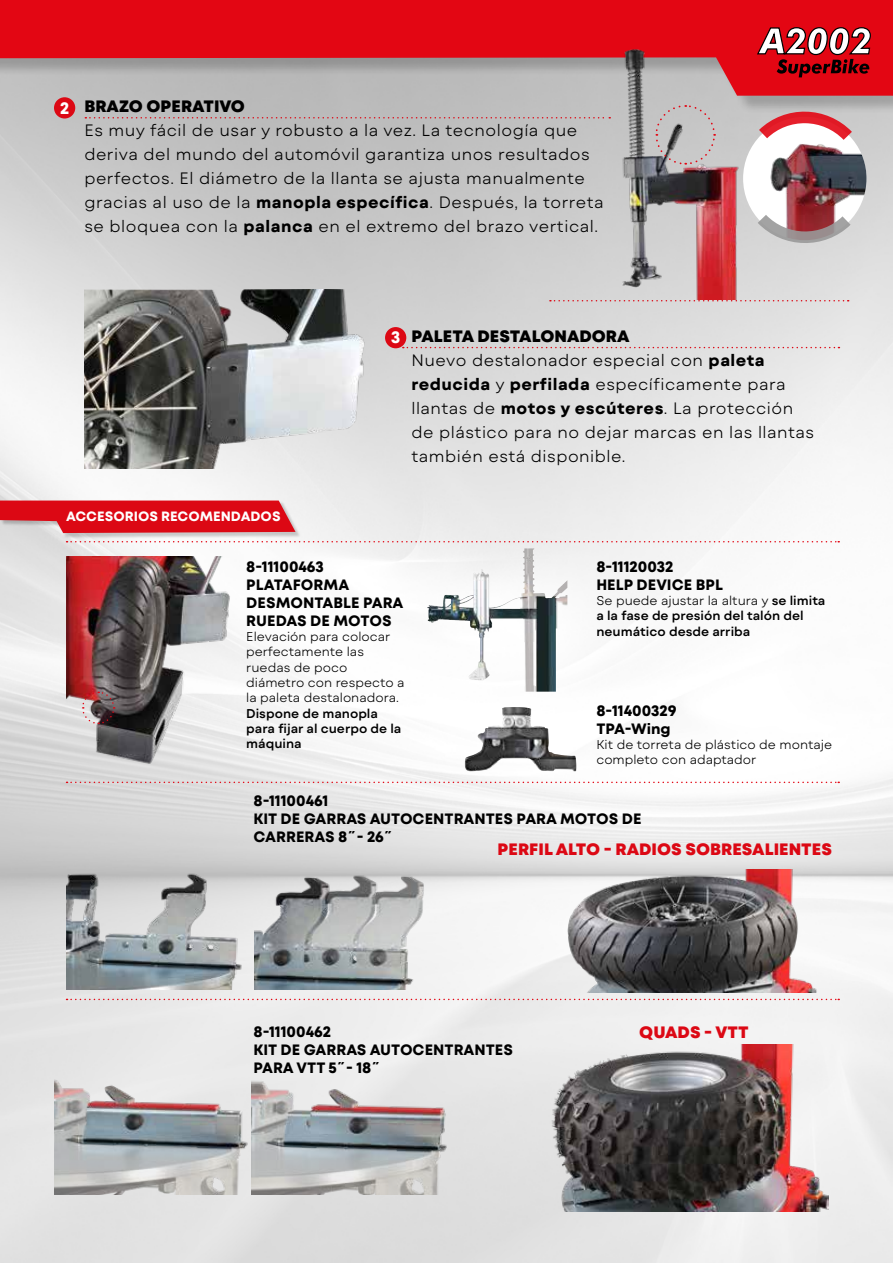
<style>
.page{position:relative;width:893px;height:1263px;background:#fff}
.page>*{position:absolute;margin:0;border:0;box-sizing:border-box;transform-origin:0 0}
.t1{font:300 16.5px/24px "Mont Blanc";letter-spacing:.03em;color:#000}
.t2{font:800 16.5px "Mont Blanc";color:#dc0814}
.t3{font:800 16.5px "Mont Blanc";color:#000}
.t4{font:700 16.5px "Mont Blanc";color:#fff}
.t5{font:700 15px/18px "Mont Blanc";color:#000}
.t6{font:700 13.5px "Mont Blanc";color:#fff}
.t7{font:300 12.75px/15.3px "Mont Blanc";color:#000}
.t8{font:600 12.75px/15.3px "Mont Blanc";color:#000}
.s1{font-weight:700}
.s2{font-weight:800}
.s3{font-weight:300}
</style>
<div class="page">
<img style="left:0;top:114px;width:893px;height:1149px">
<div style="left:0;top:0;width:893px;height:114px;background:#000;opacity:.2"></div>
<svg style="left:0;top:0;width:893px;height:96px;background:#d23d46"></svg>
<svg style="left:756px;top:26px;width:115px;height:51px"></svg>
<img style="left:769px;top:120px;width:97px;height:120px">
<svg style="left:769px;top:105px;width:83px;height:35px"></svg>
<svg style="left:769px;top:215px;width:82px;height:35px;background:#b89d9e"></svg>
<svg style="left:67px;top:541px;width:772px;height:1px"></svg>
<svg style="left:67px;top:782px;width:772px;height:1px"></svg>
<svg style="left:67px;top:999px;width:772px;height:1px"></svg>
<div style="left:54px;top:97px;width:21px;height:22px;background:#dc0814;border-radius:50%"></div>
<div style="left:385px;top:327px;width:21px;height:21px;background:#dc0814;border-radius:50%"></div>
<img style="left:540px;top:869px;width:299px;height:124px">
<img style="left:549px;top:1044px;width:279px;height:168px">
<img style="left:84px;top:289px;width:281px;height:180px">
<img style="left:66px;top:557px;width:179px;height:210px">
<img style="left:481px;top:548px;width:44px;height:60px">
<img style="left:602px;top:35px;width:167px;height:265px">
<svg style="left:654px;top:104px;width:62px;height:62px;background:#bcb7b8"></svg>
<svg style="left:550px;top:300px;width:299px;height:1px"></svg>
<img style="left:66px;top:867px;width:180px;height:122px">
<img style="left:254px;top:867px;width:181px;height:122px">
<img style="left:54px;top:1075px;width:395px;height:119px">
<svg style="left:81px;top:691px;width:34px;height:34px"></svg>
<img style="left:465px;top:707px;width:111px;height:65px">
<div style="left:1px;top:501px;width:300px;height:38px;background:#000;opacity:.2"></div>
<svg style="left:0;top:500px;width:296px;height:33px;background:#db232e"></svg>
<svg style="left:85px;top:117px;width:525px;height:2px"></svg>
<svg style="left:403px;top:347px;width:436px;height:1px"></svg>
<p class="t4" style="left:60px;top:97px;width:11px">2</p>
<p class="t3" style="left:84px;top:96px;width:162px">BRAZO OPERATIVO</p>
<p class="t1" style="left:84px;top:118px;width:521px">Es muy fácil de usar y robusto a la vez. La tecnología que deriva del mundo del automóvil garantiza unos resultados perfectos. El diámetro de la llanta se ajusta manualmente gracias al uso de la <span class="s1">manopla específica</span>. Después, la torreta se bloquea con la <span class="s1">palanca</span> en el extremo del brazo vertical.</p>
<p class="t4" style="left:391px;top:327px;width:11px">3</p>
<p class="t1" style="left:411px;top:324px;width:404px"><span class="s2">PALETA DESTALONADORA<br></span>Nuevo destalonador especial con <span class="s1">paleta reducida</span> y <span class="s1">perfilada</span> específicamente para llantas de <span class="s1">motos y escúteres</span>. La protección de plástico para no dejar marcas en las llantas también está disponible.</p>
<p class="t6" style="left:66px;top:507px;width:216px">ACCESORIOS RECOMENDADOS</p>
<p class="t5" style="left:246px;top:558px;width:159px">8-11100463<br>PLATAFORMA<br>DESMONTABLE PARA<br>RUEDAS DE MOTOS</p>
<p class="t7" style="left:246px;top:629px;width:160px">Elevación para colocar perfectamente las ruedas de poco diámetro con respecto a la paleta destalonadora.</p>
<p class="t8" style="left:246px;top:706px;width:157px">Dispone de manopla para fijar al cuerpo de la máquina</p>
<p class="t5" style="left:596px;top:558px;width:128px">8-11120032<br>HELP DEVICE BPL</p>
<p class="t8" style="left:596px;top:593px;width:231px"><span class="s3">Se puede ajustar la altura y</span> se limita a la fase de presión del talón del neumático desde arriba</p>
<p class="t5" style="left:596px;top:702px;width:82px">8-11400329<br>TPA-Wing</p>
<p class="t7" style="left:596px;top:737px;width:237px">Kit de torreta de plástico de montaje completo con adaptador</p>
<p class="t5" style="left:253px;top:792px;width:390px">8-11100461<br>KIT DE GARRAS AUTOCENTRANTES PARA MOTOS DE<br>CARRERAS 8˝- 26˝</p>
<p class="t2" style="left:497px;top:839px;width:336px">PERFIL ALTO - RADIOS SOBRESALIENTES</p>
<p class="t5" style="left:253px;top:1022px;width:261px">8-11100462<br>KIT DE GARRAS AUTOCENTRANTES<br>PARA VTT 5˝- 18˝</p>
<p class="t2" style="left:639px;top:1022px;width:111px">QUADS - VTT</p>
</div>
